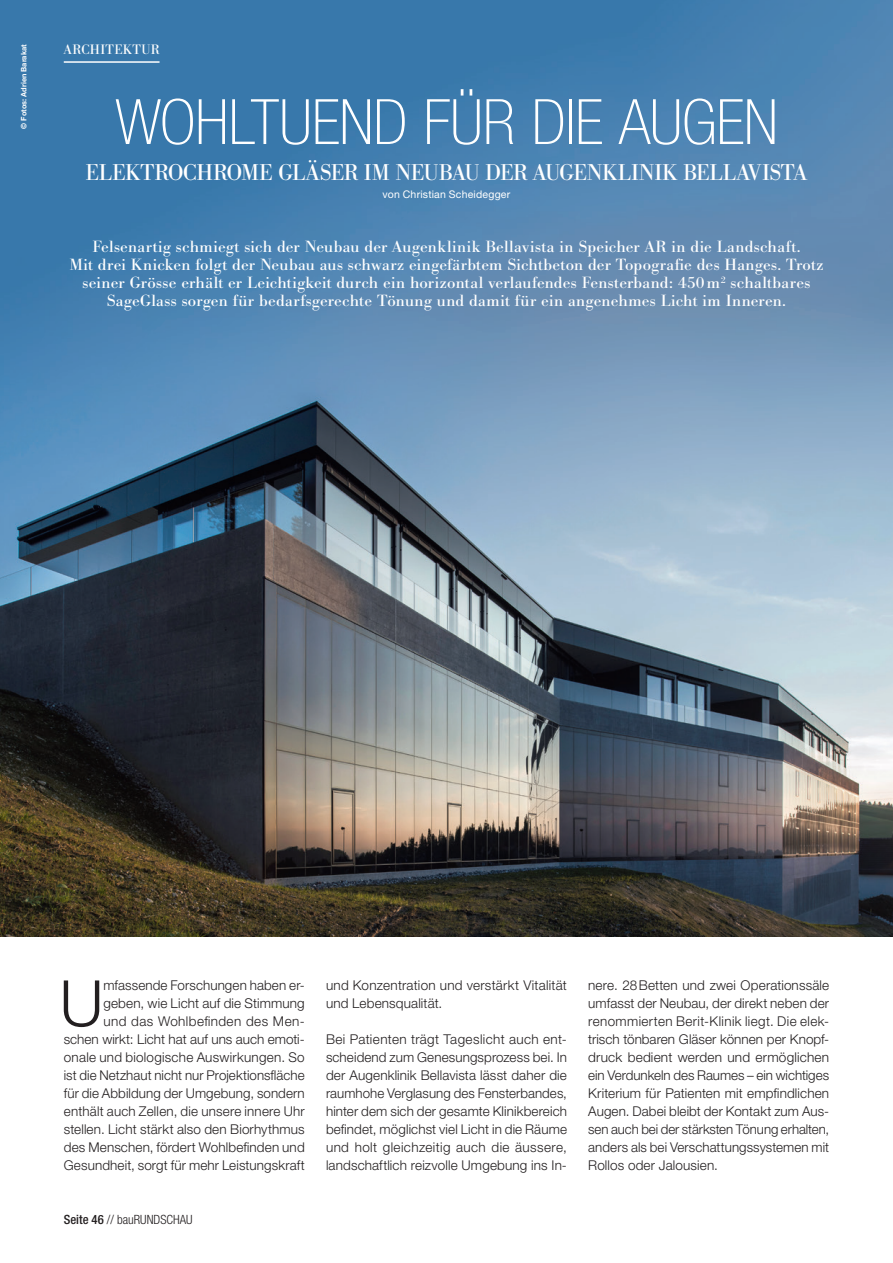
<style>
.page{position:relative;width:893px;height:1263px;background:#fff}
.page>*{position:absolute;margin:0;border:0;box-sizing:border-box;transform-origin:0 0}
.t1{font:300 63.9px "Helvetica Neue LT Std";color:#231f20}
.t2{font:100 condensed 62.7px "Helvetica Neue LT Std";letter-spacing:-.01em;color:#fff;scale:1.05 1}
.t3{font:22.5px "Bodoni Berthold BQ";letter-spacing:-.01em;color:#fff}
.t4{font:15.9px/18px "Bodoni Berthold BQ";letter-spacing:.015em;color:#fff;text-align:center;scale:1.05 1}
.t5{font:300 13.5px/18px "Helvetica Neue LT Std";letter-spacing:.01em;color:#231f20}
.t6{font:13.5px "Bodoni Berthold BQ";letter-spacing:.03em;color:#fff}
.t7{font:300 condensed 12.75px "Helvetica Neue LT Std";color:#231f20}
.t8{font:10.5px "Helvetica Neue LT Std";letter-spacing:.02em;color:#fff}
.t9{font:700 7.5px "Helvetica Neue LT Std";color:#fff}
.s1{font-weight:500}
</style>
<div class="page">
<img style="left:0;top:0;width:893px;height:936px">
<hr style="left:64px;top:61px;width:96px;height:2px;background:#fff">
<p class="t9" style="left:19px;top:129px;width:86px;rotate:-90deg">© Fotos: Adrien Barakat</p>
<p class="t6" style="left:64px;top:42px;width:97px">ARCHITEKTUR</p>
<h2 class="t2" style="left:115px;top:87px;width:633px">WOHLTUEND FÜR DIE AUGEN</h2>
<h3 class="t3" style="left:86px;top:159px;width:723px">ELEKTROCHROME GLÄSER IM NEUBAU DER AUGENKLINIK BELLAVISTA</h3>
<p class="t8" style="left:383px;top:188px;width:129px">von Christian Scheidegger</p>
<p class="t4" style="left:69px;top:238px;width:720px">Felsenartig schmiegt sich der Neubau der Augenklinik Bellavista in Speicher AR in die Landschaft.<br>Mit drei Knicken folgt der Neubau aus schwarz eingefärbtem Sichtbeton der Topografie des Hanges. Trotz seiner Grösse erhält er Leichtigkeit durch ein horizontal verlaufendes Fensterband: 450m<sup>2</sup> schaltbares SageGlass sorgen für bedarfsgerechte Tönung und damit für ein angenehmes Licht im Inneren.</p>
<p class="t5" style="left:64px;top:976px;width:242px;text-align:right">mfassende Forschungen haben er&shy;geben, wie Licht auf die Stimmung<br>und das Wohlbefinden des Men-<br>schen wirkt: Licht hat auf uns auch emoti&shy;onale und biologische Auswirkungen. So ist die Netzhaut nicht nur Projektionsfläche für die Abbildung der Umgebung, sondern enthält auch Zellen, die unsere innere Uhr stellen. Licht stärkt also den Biorhythmus des Menschen, fördert Wohlbefinden und Gesundheit, sorgt für mehr Leistungskraft</p>
<p class="t5" style="left:326px;top:976px;width:242px">und Konzentration und verstärkt Vitalität und Lebensqualität.</p>
<h1 class="t1" style="left:60px;top:964px;width:45px">U</h1>
<p class="t5" style="left:326px;top:1030px;width:242px;text-align:justify">Bei Patienten trägt Tageslicht auch ent&shy;scheidend zum Genesungsprozess bei. In der Augenklinik Bellavista lässt daher die raumhohe Verglasung des Fensterbandes, hinter dem sich der gesamte Klinikbereich befindet, möglichst viel Licht in die Räume und holt gleichzeitig auch die äussere, landschaftlich reizvolle Umgebung ins In-</p>
<p class="t7" style="left:64px;top:1212px;width:130px"><span class="s1">Seite 46</span> // bauRUNDSCHAU</p>
<p class="t5" style="left:588px;top:976px;width:242px">nere. 28Betten und zwei Operationssäle umfasst der Neubau, der direkt neben der renommierten Berit-Klinik liegt. Die elek&shy;trisch tönbaren Gläser können per Knopf&shy;druck bedient werden und ermöglichen ein Verdunkeln des Raumes – ein wichtiges Kriterium für Patienten mit empfindlichen Augen. Dabei bleibt der Kontakt zum Aus&shy;sen auch bei der stärksten Tönung erhalten, anders als bei Verschattungssystemen mit Rollos oder Jalousien.</p>
</div>
